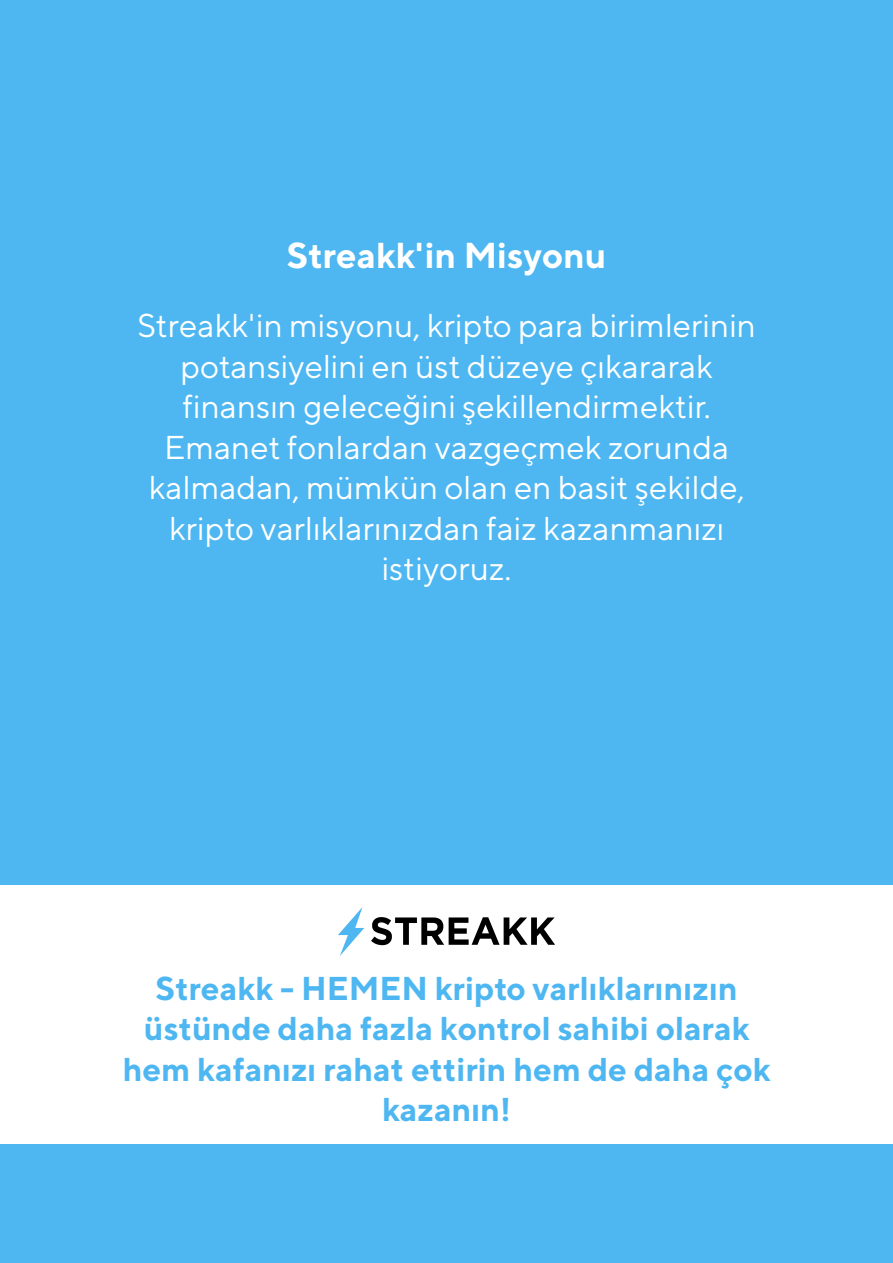
<style>
.page{position:relative;width:893px;height:1263px;background:#4eb7f1}
.page>*{position:absolute;margin:0;border:0;box-sizing:border-box;transform-origin:0 0}
.t1{font:700 36px "TT Norms";color:#fff}
.t2{font:33px/40.5px "TT Norms";color:#fff;text-align:center}
.t3{font:700 33px/40.5px "TT Norms";color:#4eb7f1;text-align:center}
</style>
<div class="page">
<div style="left:0;top:885px;width:893px;height:259px;background:#fff"></div>
<svg style="left:338px;top:907px;width:26px;height:49px"></svg>
<svg style="left:371px;top:917px;width:184px;height:28px"></svg>
<p class="t1" style="left:287px;top:234px;width:321px">Streakk'in Misyonu</p>
<p class="t2" style="left:137px;top:305px;width:620px">Streakk'in misyonu, kripto para birimlerinin potansiyelini en üst düzeye çıkararak finansın geleceğini şekillendirmektir.<br>Emanet fonlardan vazgeçmek zorunda kalmadan, mümkün olan en basit şekilde, kripto varlıklarınızdan faiz kazanmanızı istiyoruz.</p>
<p class="t3" style="left:123px;top:968px;width:650px">Streakk - HEMEN kripto varlıklarınızın üstünde daha fazla kontrol sahibi olarak hem kafanızı rahat ettirin hem de daha çok kazanın!</p>
</div>
